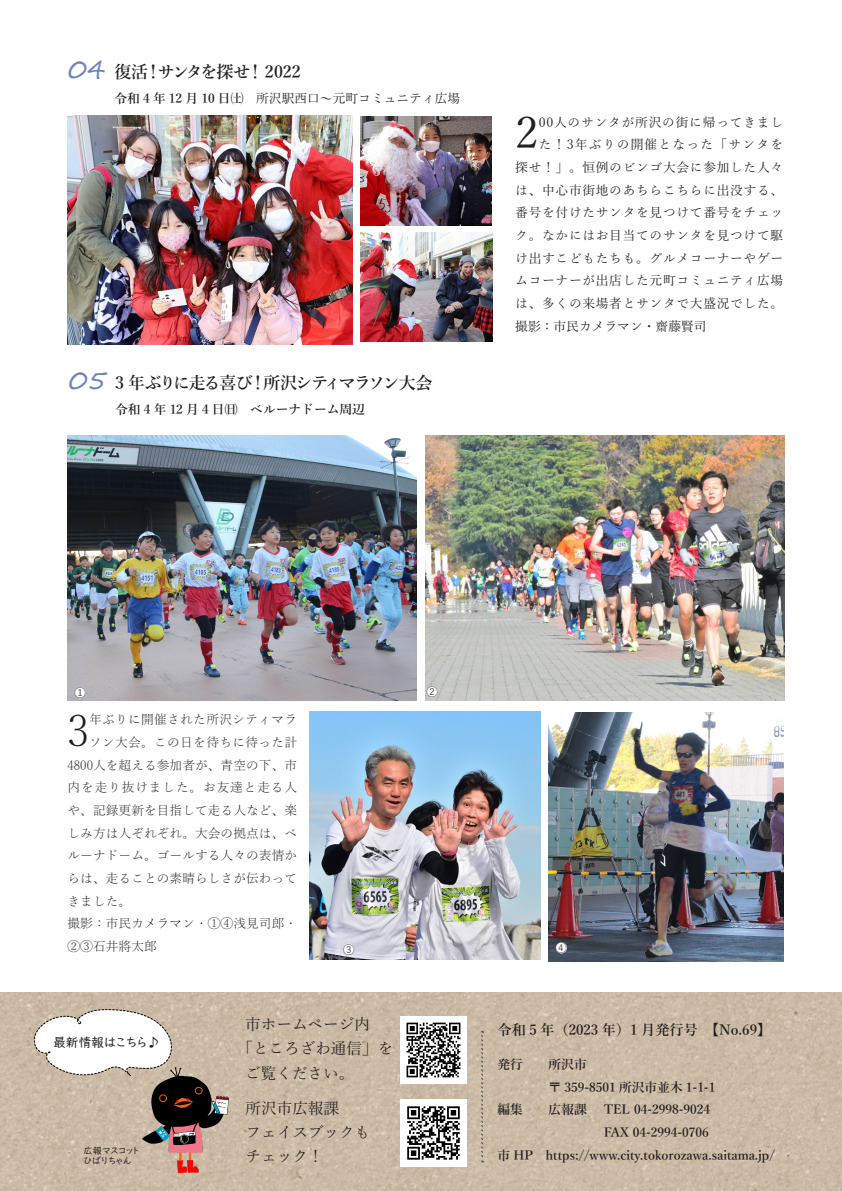
<style>
.page{position:relative;width:842px;height:1191px;background:#fff}
.page>*{position:absolute;margin:0;border:0;box-sizing:border-box;transform-origin:0 0}
.t1{font:43.3px "Yu Mincho";color:#231f20}
.t2{font:300 43.2px "Yu Mincho";color:#231f20}
.t3{font:25.5px "Segoe Print";color:#6e84c1}
.t4{font:600 17px "Yu Mincho";letter-spacing:-.075em;color:#231f20}
.t5{font:600 17px "Yu Mincho";letter-spacing:-.02em;color:#231f20}
.t6{font:15.6px/24.2px "Yu Mincho";color:#231f20}
.t7{font:600 14.2px "Yu Mincho";color:#231f20}
.t8{font:12.8px "Yu Mincho";letter-spacing:.055em;color:#231f20}
.t9{font:600 12.8px "Yu Mincho";color:#231f20}
.t10{font:300 12.8px "Yu Mincho";color:#231f20}
.t11{font:12.8px "Yu Mincho";color:#231f20}
.t12{font:300 12.8px "Yu Mincho";letter-spacing:.02em;color:#231f20}
.t13{font:12.8px "Yu Mincho";letter-spacing:.095em;color:#231f20}
.t14{font:300 12.8px "Yu Mincho";letter-spacing:.06em;color:#231f20}
.t15{font:12.8px "UD Digi Kyokasho NK R";color:#231f20}
.t16{font:11.3px "Yu Gothic";color:#231f20}
.t17{font:9.2px/9.9px "UD Digi Kyokasho NK R";color:#231f20}
.s1{font-weight:600}
</style>
<div class="page">
<img style="left:1px;top:992px;width:841px;height:199px">
<img style="left:31px;top:1007px;width:144px;height:71px">
<img style="left:143px;top:1067px;width:86px;height:105px">
<svg style="left:481px;top:1030px;width:2px;height:132px"></svg>
<img style="left:400px;top:1099px;width:67px;height:67px">
<img style="left:400px;top:1016px;width:67px;height:67px">
<img style="left:360px;top:117px;width:131px;height:108px">
<img style="left:361px;top:232px;width:131px;height:110px">
<img style="left:68px;top:115px;width:284px;height:229px">
<img style="left:310px;top:711px;width:230px;height:249px">
<img style="left:68px;top:436px;width:349px;height:264px">
<img style="left:426px;top:436px;width:358px;height:264px">
<img style="left:549px;top:713px;width:234px;height:249px">
<div style="left:74px;top:687px;width:12px;height:11px;background:#fff;border-radius:50%"></div>
<div style="left:426px;top:686px;width:12px;height:11px;background:#fff;border-radius:50%"></div>
<div style="left:343px;top:943px;width:11px;height:12px;background:#fff;border-radius:50%"></div>
<div style="left:556px;top:942px;width:11px;height:11px;background:#fff;border-radius:50%"></div>
<h3 class="t3" style="left:68px;top:46px;width:39px">04</h3>
<h3 class="t5" style="left:114px;top:62px;width:188px">復活！サンタを探せ！2022</h3>
<p class="t11" style="left:114px;top:87px;width:347px"><span class="s1">令和 4 年 12 月 10 日㈯　</span>所沢駅西口～元町コミュニティ広場</p>
<h3 class="t3" style="left:69px;top:357px;width:39px">05</h3>
<h3 class="t4" style="left:115px;top:373px;width:319px">3 年ぶりに走る喜び！所沢シティマラソン大会</h3>
<p class="t9" style="left:115px;top:402px;width:251px">令和 4 年 12 月 4 日㈰　ベルーナドーム周辺</p>
<h1 class="t1" style="left:515px;top:93px;width:25px">2</h1>
<p class="t8" style="left:539px;top:110px;width:246px">00人のサンタが所沢の街に帰ってきまし</p>
<p class="t13" style="left:539px;top:133px;width:246px">た！3年ぶりの開催となった「サンタを</p>
<p class="t8" style="left:515px;top:155px;width:269px">探せ！」。恒例のビンゴ大会に参加した人々</p>
<p class="t8" style="left:515px;top:178px;width:269px">は、中心市街地のあちらこちらに出没する、</p>
<p class="t8" style="left:515px;top:201px;width:269px">番号を付けたサンタを見つけて番号をチェッ</p>
<p class="t8" style="left:515px;top:223px;width:269px">ク。なかにはお目当てのサンタを見つけて駆</p>
<p class="t8" style="left:515px;top:246px;width:269px">け出すこどもたちも。グルメコーナーやゲー</p>
<p class="t8" style="left:515px;top:269px;width:269px">ムコーナーが出店した元町コミュニティ広場</p>
<p class="t8" style="left:515px;top:291px;width:269px">は、多くの来場者とサンタで大盛況でした。</p>
<p class="t11" style="left:515px;top:314px;width:193px">撮影：市民カメラマン・齋藤賢司</p>
<p class="t16" style="left:74px;top:682px;width:13px">①</p>
<p class="t16" style="left:426px;top:681px;width:13px">②</p>
<h2 class="t2" style="left:68px;top:691px;width:23px">3</h2>
<p class="t12" style="left:89px;top:707px;width:210px">年ぶりに開催された所沢シティマラ</p>
<p class="t12" style="left:89px;top:730px;width:210px">ソン大会。この日を待ちに待った計</p>
<p class="t10" style="left:68px;top:753px;width:231px">4800人を超える参加者が、青空の下、市</p>
<p class="t14" style="left:68px;top:775px;width:231px">内を走り抜けました。お友達と走る人</p>
<p class="t10" style="left:68px;top:798px;width:231px">や、記録更新を目指して走る人など、楽</p>
<p class="t10" style="left:68px;top:821px;width:231px">しみ方は人ぞれぞれ。大会の拠点は、ベ</p>
<p class="t10" style="left:68px;top:843px;width:231px">ルーナドーム。ゴールする人々の表情か</p>
<p class="t10" style="left:68px;top:866px;width:231px">らは、走ることの素晴らしさが伝わって</p>
<p class="t10" style="left:68px;top:889px;width:65px">きました。</p>
<p class="t10" style="left:68px;top:911px;width:231px">撮影：市民カメラマン・①④浅見司郎・</p>
<p class="t10" style="left:68px;top:934px;width:91px">②③石井將太郎</p>
<p class="t16" style="left:343px;top:939px;width:13px">③</p>
<p class="t16" style="left:556px;top:937px;width:13px">④</p>
<p class="t15" style="left:53px;top:1035px;width:108px">最新情報はこちら♪</p>
<p class="t17" style="left:84px;top:1146px;width:57px">広報マスコットひばりちゃん</p>
<p class="t6" style="left:245px;top:1011px;width:126px">市ホームページ内</p>
<p class="t6" style="left:237px;top:1035px;width:157px">「ところざわ通信」を</p>
<p class="t6" style="left:245px;top:1059px;width:111px">ご覧ください。</p>
<p class="t6" style="left:246px;top:1094px;width:126px">所沢市広報課<br>フェイスブックもチェック！</p>
<p class="t7" style="left:497px;top:1022px;width:275px">令和 5 年（2023 年）1 月発行号　【No.69】</p>
<p class="t9" style="left:497px;top:1057px;width:91px">発行 　所沢市</p>
<p class="t9" style="left:497px;top:1079px;width:219px">　　　 〒 359-8501 所沢市並木 1-1-1</p>
<p class="t9" style="left:497px;top:1102px;width:214px">編集 　広報課　 TEL 04-2998-9024</p>
<p class="t9" style="left:604px;top:1125px;width:107px">FAX 04-2994-0706</p>
<p class="t9" style="left:497px;top:1147px;width:279px">市 HP　https://www.city.tokorozawa.saitama.jp/</p>
</div>
